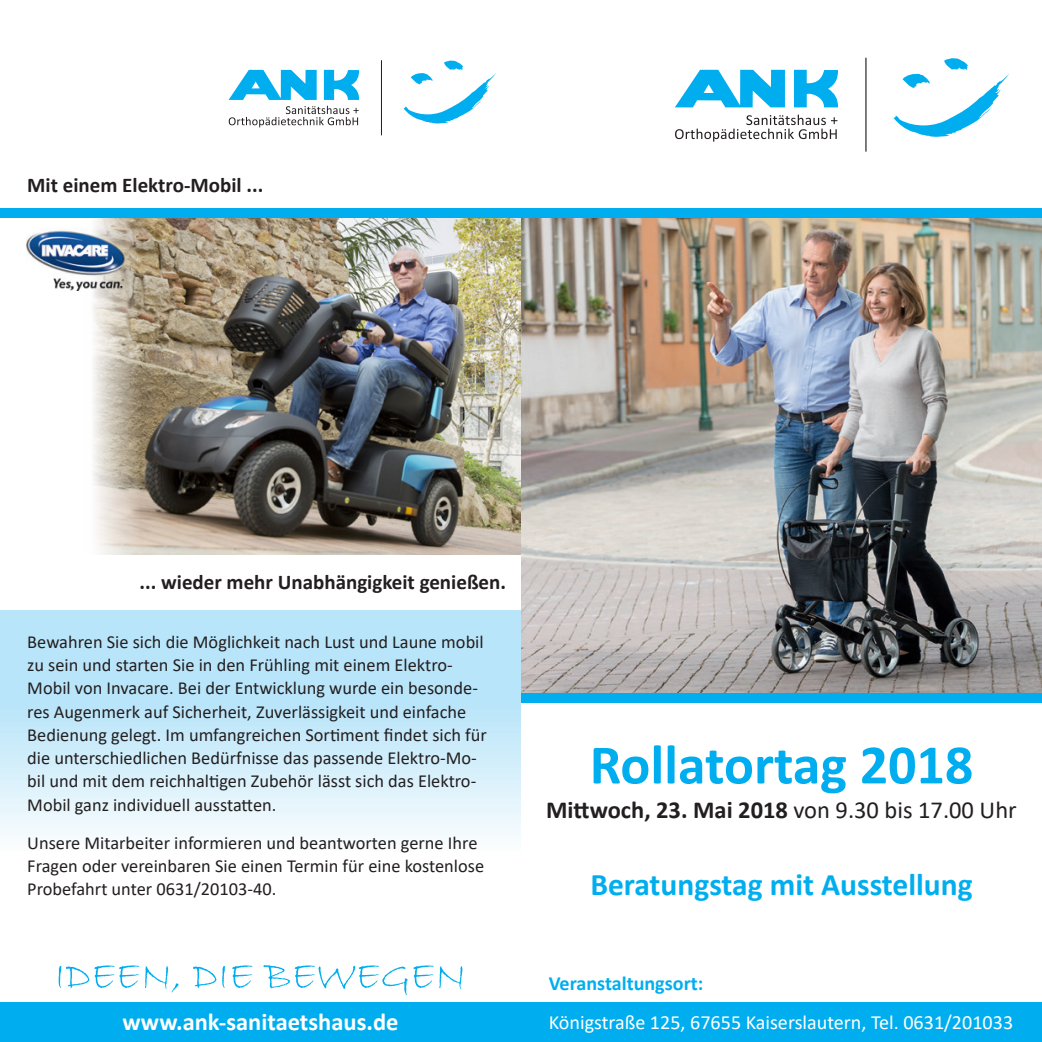
<style>
.page{position:relative;width:1042px;height:1042px;background:#fff}
.page>*{position:absolute;margin:0;border:0;box-sizing:border-box;transform-origin:0 0}
.t1{font:700 56px "Calibri";color:#00aeef}
.t2{font:700 31.5px "Calibri";color:#00aeef}
.t3{font:700 24.5px "Calibri";color:#231f20}
.t4{font:700 24.5px "Calibri";color:#fff}
.t5{font:700 21px "Calibri";color:#231f20}
.t6{font:20.12px "Calibri";color:#fff}
.t7{font:700 20.12px "Calibri";color:#00aeef}
.t8{font:18.38px/23.3px "Calibri";color:#231f20}
.s1{font-weight:400}
</style>
<div class="page">
<img style="left:93px;top:218px;width:428px;height:336px">
<div style="left:0;top:1002px;width:1042px;height:40px;background:#00aeef"></div>
<svg style="left:58px;top:965px;width:405px;height:30px"></svg>
<img style="left:521px;top:218px;width:521px;height:475px">
<svg style="left:893px;top:58px;width:116px;height:79px"></svg>
<hr style="left:865px;top:58px;width:1px;height:94px;background:#231f20">
<svg style="left:675px;top:115px;width:162px;height:27px"></svg>
<svg style="left:675px;top:70px;width:110px;height:37px"></svg>
<svg style="left:794px;top:70px;width:44px;height:37px"></svg>
<svg style="left:403px;top:61px;width:93px;height:63px"></svg>
<hr style="left:381px;top:60px;width:1px;height:75px;background:#231f20">
<svg style="left:229px;top:106px;width:130px;height:21px"></svg>
<svg style="left:229px;top:70px;width:88px;height:30px"></svg>
<svg style="left:324px;top:70px;width:35px;height:30px"></svg>
<div style="left:0;top:208px;width:1042px;height:10px;background:#00aeef"></div>
<div style="left:521px;top:693px;width:521px;height:9px;background:#00aeef"></div>
<svg style="left:26px;top:227px;width:99px;height:23px"></svg>
<img style="left:27px;top:228px;width:101px;height:63px">
<p class="t5" style="left:27px;top:171px;width:237px">Mit einem Elektro-Mobil ...</p>
<p class="t5" style="left:140px;top:567px;width:368px">... wieder mehr Unabhängigkeit genießen.</p>
<p class="t8" style="left:27px;top:629px;width:461px">Bewahren Sie sich die Möglichkeit nach Lust und Laune mobil zu sein und starten Sie in den Frühling mit einem Elektro-Mobil von Invacare. Bei der Entwicklung wurde ein besonde&shy;res Augenmerk auf Sicherheit, Zuverlässigkeit und einfache Bedienung gelegt. Im umfangreichen Sortiment findet sich für die unterschiedlichen Bedürfnisse das passende Elektro-Mo&shy;bil und mit dem reichhaltigen Zubehör lässt sich das Elektro-Mobil ganz individuell ausstatten.</p>
<p class="t8" style="left:27px;top:830px;width:458px">Unsere Mitarbeiter informieren und beantworten gerne Ihre<br>Fragen oder vereinbaren Sie einen Termin für eine kostenlose<br>Probefahrt unter 0631/20103-40.</p>
<h3 class="t4" style="left:123px;top:1004px;width:277px">www.ank-sanitaetshaus.de</h3>
<h1 class="t1" style="left:590px;top:725px;width:385px">Rollatortag 2018</h1>
<h3 class="t3" style="left:546px;top:793px;width:472px">Mittwoch, 23. Mai 2018 <span class="s1">von 9.30 bis 17.00 Uhr</span></h3>
<h2 class="t2" style="left:590px;top:862px;width:384px">Beratungstag mit Ausstellung</h2>
<p class="t7" style="left:549px;top:969px;width:156px">Veranstaltungsort:</p>
<p class="t6" style="left:549px;top:1008px;width:466px">Königstraße 125, 67655 Kaiserslautern, Tel. 0631/201033</p>
</div>
